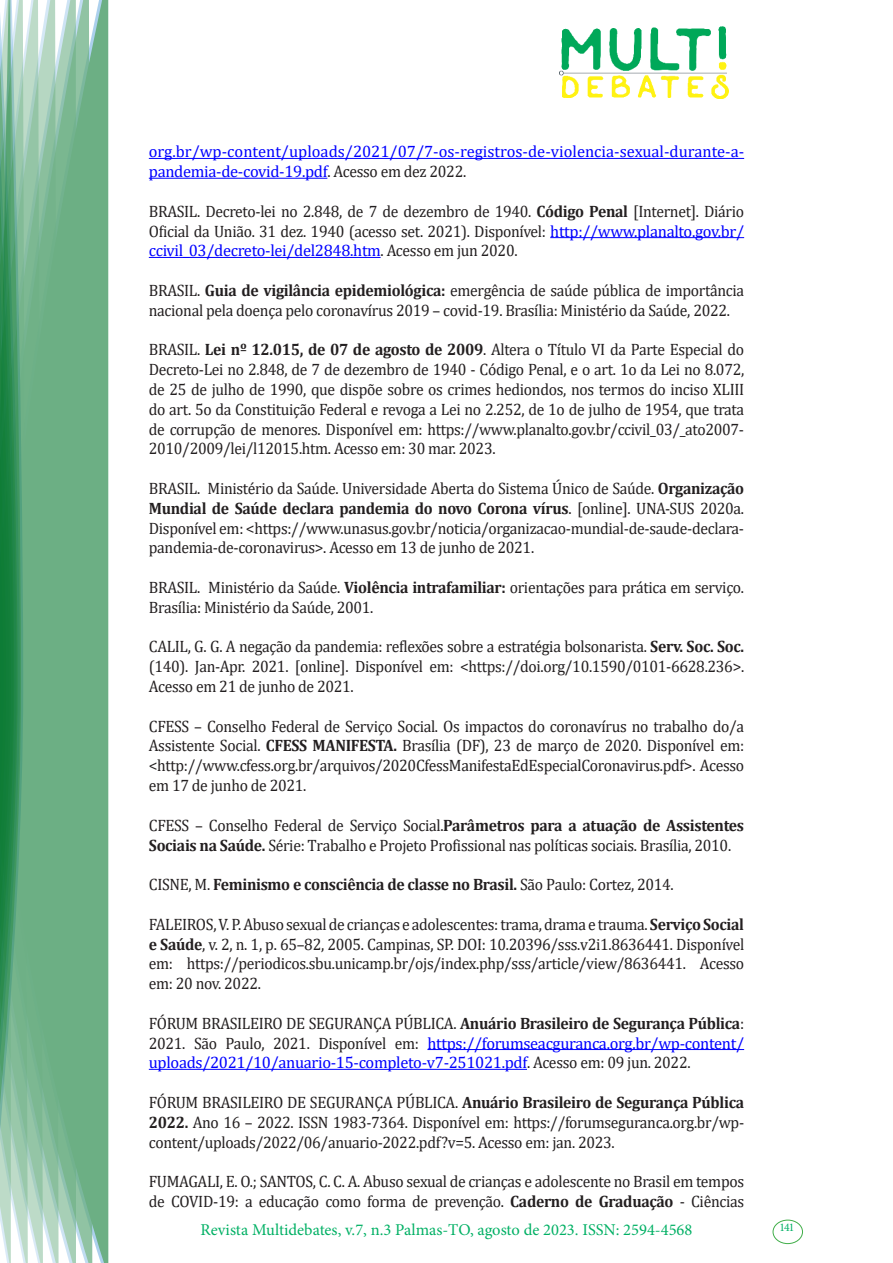
<style>
.page{position:relative;width:893px;height:1263px;background:#fff}
.page>*{position:absolute;margin:0;border:0;box-sizing:border-box;transform-origin:0 0}
.texto{font:16.5px/19.8px "Cambria";letter-spacing:-.02em;color:#231f20;text-align:justify;scale:.95 1}
.texto-2{font:16.5px/19.8px "Cambria";letter-spacing:-.02em;color:#00f;text-align:justify}
.texto-3{font:16.5px/19.8px "Cambria";color:#00f}
.texto-4{font:700 16.5px "Cambria";letter-spacing:-.02em;color:#231f20;scale:.95 1}
.t1{font:16.5px "Minion Pro";color:#00b064}
.t2{font:11.7px "Minion Pro";color:#00b064}
.s1{color:#231f20}
.s2{font-weight:700}
.s3{color:#00f}
.s4{font-weight:400}
.s5{font-weight:700;color:#231f20}
</style>
<div class="page">
<img style="left:559px;top:26px;width:169px;height:72px">
<div style="left:95px;top:0;width:14px;height:1263px;background:#6caf84"></div>
<svg style="left:79px;top:0;width:16px;height:1263px;background:#71b289"></svg>
<svg style="left:62px;top:0;width:17px;height:1263px;background:#75b48c"></svg>
<svg style="left:45px;top:0;width:17px;height:1263px;background:#7cb792"></svg>
<svg style="left:30px;top:0;width:15px;height:1263px;background:#80ba96"></svg>
<svg style="left:0;top:0;width:30px;height:1263px;background:#61a97f"></svg>
<div style="left:772px;top:1219px;width:31px;height:25px;border:1px solid #40ae49;border-radius:50%"></div>
<hr style="left:149px;top:158px;width:595px;height:1px;background:#00f">
<hr style="left:149px;top:178px;width:178px;height:1px;background:#00f">
<hr style="left:550px;top:237px;width:194px;height:1px;background:#00f">
<hr style="left:149px;top:257px;width:232px;height:1px;background:#00f">
<hr style="left:427px;top:1049px;width:317px;height:1px;background:#00f">
<hr style="left:149px;top:1069px;width:378px;height:1px;background:#00f">
<p class="texto-3" style="left:149px;top:142px;width:597px">org.br/wp-content/uploads/2021/07/7-os-registros-de-violencia-sexual-durante-a&shy;pandemia-de-covid-19.pdf<span class="s1">. Acesso em dez 2022.</span></p>
<p class="texto" style="left:149px;top:201px;width:628px">BRASIL. Decreto-lei no 2.848, de 7 de dezembro de 1940. <span class="s2">Código Penal</span> [Internet]. Diário Oficial da União. 31 dez. 1940 (acesso set. 2021). Disponível: <span class="s3">http://www.planalto.gov.br/ ccivil_03/decreto-lei/del2848.htm</span>. Acesso em jun 2020.</p>
<p class="texto" style="left:149px;top:280px;width:628px">BRASIL. <span class="s2">Guia de vigilância epidemiológica:</span> emergência de saúde pública de importância nacional pela doença pelo coronavírus 2019 – covid-19. Brasília: Ministério da Saúde, 2022.</p>
<p class="texto" style="left:149px;top:340px;width:628px">BRASIL. <span class="s2">Lei nº 12.015, de 07 de agosto de 2009</span>. Altera o Título VI da Parte Especial do Decreto-Lei no 2.848, de 7 de dezembro de 1940 - Código Penal, e o art. 1o da Lei no 8.072, de 25 de julho de 1990, que dispõe sobre os crimes hediondos, nos termos do inciso XLIII do art. 5o da Constituição Federal e revoga a Lei no 2.252, de 1o de julho de 1954, que trata de corrupção de menores. Disponível em: https://www.planalto.gov.br/ccivil_03/_ato2007- 2010/2009/lei/l12015.htm. Acesso em: 30 mar. 2023.</p>
<p class="texto" style="left:149px;top:478px;width:628px">BRASIL. Ministério da Saúde. Universidade Aberta do Sistema Único de Saúde. <span class="s2">Organização Mundial de Saúde declara pandemia do novo Corona vírus</span>. [online]. UNA-SUS 2020a.<br>Disponível em: &lt;https://www.unasus.gov.br/noticia/organizacao-mundial-de-saude-declara&shy;pandemia-de-coronavirus&gt;. Acesso em 13 de junho de 2021.</p>
<p class="texto" style="left:149px;top:577px;width:628px">BRASIL. Ministério da Saúde. <span class="s2">Violência intrafamiliar:</span> orientações para prática em serviço.<br>Brasília: Ministério da Saúde, 2001.</p>
<p class="texto" style="left:149px;top:637px;width:628px">CALIL, G. G. A negação da pandemia: reflexões sobre a estratégia bolsonarista. <span class="s2">Serv. Soc. Soc. </span>(140). Jan-Apr. 2021. [online]. Disponível em: &lt;https://doi.org/10.1590/0101-6628.236&gt;.<br>Acesso em 21 de junho de 2021.</p>
<p class="texto" style="left:149px;top:716px;width:628px">CFESS – Conselho Federal de Serviço Social. Os impactos do coronavírus no trabalho do/a Assistente Social. <span class="s2">CFESS MANIFESTA.</span> Brasília (DF), 23 de março de 2020. Disponível em: &lt;http://www.cfess.org.br/arquivos/2020CfessManifestaEdEspecialCoronavirus.pdf&gt;. Acesso em 17 de junho de 2021.</p>
<p class="texto" style="left:149px;top:815px;width:628px">CFESS – Conselho Federal de Serviço Social.<span class="s2">Parâmetros para a atuação de Assistentes<br>Sociais na Saúde.</span> Série: Trabalho e Projeto Profissional nas políticas sociais. Brasília, 2010.</p>
<p class="texto-4" style="left:149px;top:873px;width:554px"><span class="s4">CISNE, M.</span> Feminismo e consciência de classe no Brasil. <span class="s4">São Paulo: Cortez, 2014.</span></p>
<p class="texto" style="left:149px;top:914px;width:628px">FALEIROS, V. P. Abuso sexual de crianças e adolescentes: trama, drama e trauma. <span class="s2">Serviço Social e Saúde</span>, v. 2, n. 1, p. 65–82, 2005. Campinas, SP. DOI: 10.20396/sss.v2i1.8636441. Disponível em: https://periodicos.sbu.unicamp.br/ojs/index.php/sss/article/view/8636441. Acesso em: 20 nov. 2022.</p>
<p class="texto-2" style="left:149px;top:1013px;width:597px"><span class="s1">FÓRUM BRASILEIRO DE SEGURANÇA PÚBLICA.</span> <span class="s5">Anuário Brasileiro de Segurança Pública</span><span class="s1">:<br>2021. São Paulo, 2021. Disponível em:</span> https://forumseacguranca.org.br/wp-content/ uploads/2021/10/anuario-15-completo-v7-251021.pdf<span class="s1">. Acesso em: 09 jun. 2022.</span></p>
<p class="texto" style="left:149px;top:1092px;width:628px">FÓRUM BRASILEIRO DE SEGURANÇA PÚBLICA. <span class="s2">Anuário Brasileiro de Segurança Pública 2022.</span> Ano 16 – 2022. ISSN 1983-7364. Disponível em: https://forumseguranca.org.br/wp&shy;content/uploads/2022/06/anuario-2022.pdf?v=5. Acesso em: jan. 2023.</p>
<p class="texto" style="left:149px;top:1171px;width:628px">FUMAGALI, E. O.; SANTOS, C. C. A. Abuso sexual de crianças e adolescente no Brasil em tempos de COVID-19: a educação como forma de prevenção. <span class="s2">Caderno de Graduação</span> - Ciências</p>
<p class="t1" style="left:200px;top:1218px;width:493px">Revista Multidebates, v.7, n.3 Palmas-TO, agosto de 2023. ISSN: 2594-4568</p>
<p class="t2" style="left:779px;top:1219px;width:16px">141</p>
</div>
